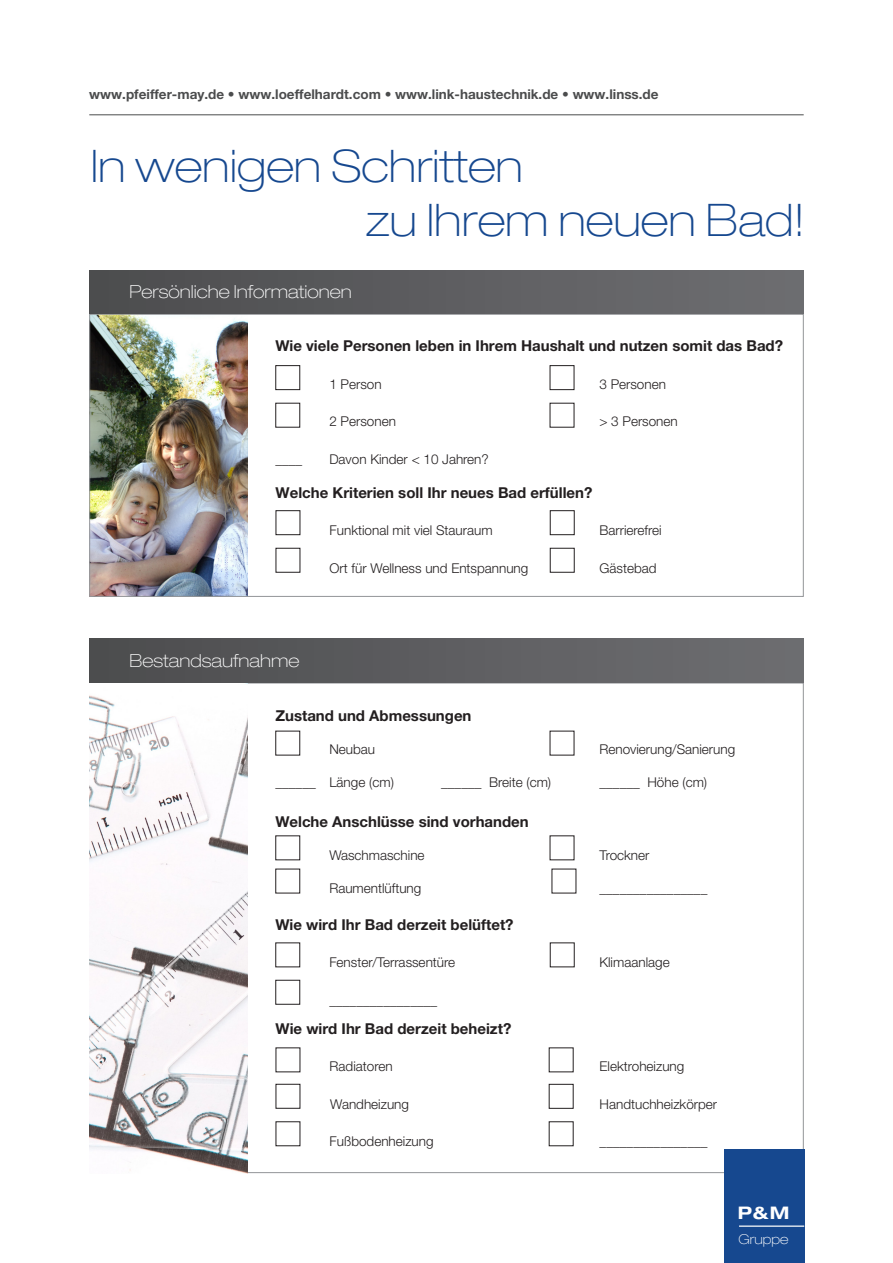
<style>
.page{position:relative;width:893px;height:1263px;background:#fff}
.page>*{position:absolute;margin:0;border:0;box-sizing:border-box;transform-origin:0 0}
.t1{font:100 expanded 45px/54px "Helvetica Neue LT Pro";color:#16488f}
.t2{font:100 expanded 18px "Helvetica Neue LT Pro";color:#fff}
.t3{font:700 expanded 17.4px "Helvetica Neue LT Pro";color:#fff}
.t4{font:700 15px "Helvetica Neue LT Pro";color:#231f20}
.t5{font:100 expanded 13.65px "Helvetica Neue LT Pro";color:#fff}
.t6{font:300 13.5px "Helvetica Neue LT Pro";color:#231f20}
.t7{font:700 13.5px "Helvetica Neue LT Pro";color:#4b4c4d}
</style>
<div class="page">
<img style="left:91px;top:316px;width:157px;height:279px">
<img style="left:89px;top:683px;width:159px;height:490px">
<div style="left:89px;top:270px;width:715px;height:44px;background:linear-gradient(to right,#4c4d4e,#6e6e72)"></div>
<div style="left:89px;top:639px;width:715px;height:44px;background:linear-gradient(to right,#4c4d4e,#6e6e72)"></div>
<div style="left:275px;top:365px;width:25px;height:25px;border:1px solid #231f20"></div>
<div style="left:276px;top:510px;width:24px;height:25px;border:1px solid #231f20"></div>
<div style="left:550px;top:365px;width:24px;height:25px;border:1px solid #231f20"></div>
<div style="left:550px;top:510px;width:25px;height:25px;border:1px solid #231f20"></div>
<div style="left:276px;top:548px;width:24px;height:25px;border:1px solid #231f20"></div>
<div style="left:550px;top:548px;width:25px;height:25px;border:1px solid #231f20"></div>
<div style="left:275px;top:980px;width:25px;height:25px;border:1px solid #231f20"></div>
<div style="left:549px;top:1084px;width:25px;height:25px;border:1px solid #231f20"></div>
<div style="left:550px;top:942px;width:25px;height:25px;border:1px solid #231f20"></div>
<div style="left:276px;top:1084px;width:24px;height:25px;border:1px solid #231f20"></div>
<hr style="left:89px;top:114px;width:715px;height:1px;background:#4b4c4d">
<div style="left:724px;top:1149px;width:80px;height:114px;background:#16488f"></div>
<hr style="left:739px;top:1225px;width:65px;height:2px;background:#fff">
<p class="t7" style="left:89px;top:86px;width:571px">www.pfeiffer-may.de • www.loeffelhardt.com • www.link-haustechnik.de • www.linss.de</p>
<h1 class="t1" style="left:366px;top:138px;width:440px;text-indent:-275px">In wenigen Schritten<br>zu Ihrem neuen Bad!</h1>
<h2 class="t2" style="left:130px;top:281px;width:224px">Persönliche Informationen</h2>
<p class="t4" style="left:275px;top:336px;width:509px">Wie viele Personen leben in Ihrem Haushalt und nutzen somit das Bad?</p>
<p class="t6" style="left:329px;top:376px;width:54px">1 Person</p>
<p class="t6" style="left:599px;top:376px;width:68px">3 Personen</p>
<p class="t6" style="left:329px;top:413px;width:68px">2 Personen</p>
<p class="t6" style="left:599px;top:413px;width:80px">&gt; 3 Personen</p>
<p class="t6" style="left:275px;top:451px;width:28px">____</p>
<p class="t6" style="left:329px;top:451px;width:161px">Davon Kinder &lt; 10 Jahren?</p>
<p class="t4" style="left:276px;top:483px;width:318px">Welche Kriterien soll Ihr neues Bad erfüllen?</p>
<p class="t6" style="left:330px;top:522px;width:165px">Funktional mit viel Stauraum</p>
<p class="t6" style="left:600px;top:522px;width:64px">Barrierefrei</p>
<p class="t6" style="left:330px;top:559px;width:200px">Ort für Wellness und Entspannung</p>
<p class="t6" style="left:600px;top:559px;width:59px">Gästebad</p>
<h2 class="t2" style="left:130px;top:650px;width:172px">Bestandsaufnahme</h2>
<p class="t4" style="left:275px;top:706px;width:198px">Zustand und Abmessungen</p>
<p class="t6" style="left:329px;top:741px;width:47px">Neubau</p>
<p class="t6" style="left:599px;top:741px;width:137px">Renovierung/Sanierung</p>
<p class="t6" style="left:275px;top:774px;width:120px">______ Länge (cm)</p>
<p class="t6" style="left:441px;top:774px;width:112px">______ Breite (cm)</p>
<p class="t6" style="left:599px;top:774px;width:109px">______ Höhe (cm)</p>
<p class="t4" style="left:275px;top:812px;width:255px">Welche Anschlüsse sind vorhanden</p>
<p class="t6" style="left:329px;top:847px;width:97px">Waschmaschine</p>
<p class="t6" style="left:599px;top:847px;width:52px">Trockner</p>
<p class="t6" style="left:329px;top:880px;width:94px">Raumentlüftung</p>
<p class="t6" style="left:599px;top:880px;width:109px">________________</p>
<p class="t4" style="left:275px;top:915px;width:240px">Wie wird Ihr Bad derzeit belüftet?</p>
<p class="t6" style="left:329px;top:954px;width:127px">Fenster/Terrassentüre</p>
<p class="t6" style="left:599px;top:954px;width:72px">Klimaanlage</p>
<p class="t6" style="left:329px;top:992px;width:110px">________________</p>
<p class="t4" style="left:276px;top:1019px;width:237px">Wie wird Ihr Bad derzeit beheizt?</p>
<p class="t6" style="left:330px;top:1058px;width:65px">Radiatoren</p>
<p class="t6" style="left:600px;top:1058px;width:86px">Elektroheizung</p>
<p class="t6" style="left:330px;top:1095px;width:80px">Wandheizung</p>
<p class="t6" style="left:600px;top:1095px;width:119px">Handtuchheizkörper</p>
<p class="t6" style="left:330px;top:1133px;width:106px">Fußbodenheizung</p>
<p class="t6" style="left:600px;top:1133px;width:109px">________________</p>
<p class="t3" style="left:738px;top:1201px;width:53px">P&amp;M</p>
<p class="t5" style="left:738px;top:1231px;width:51px">Gruppe</p>
</div>
